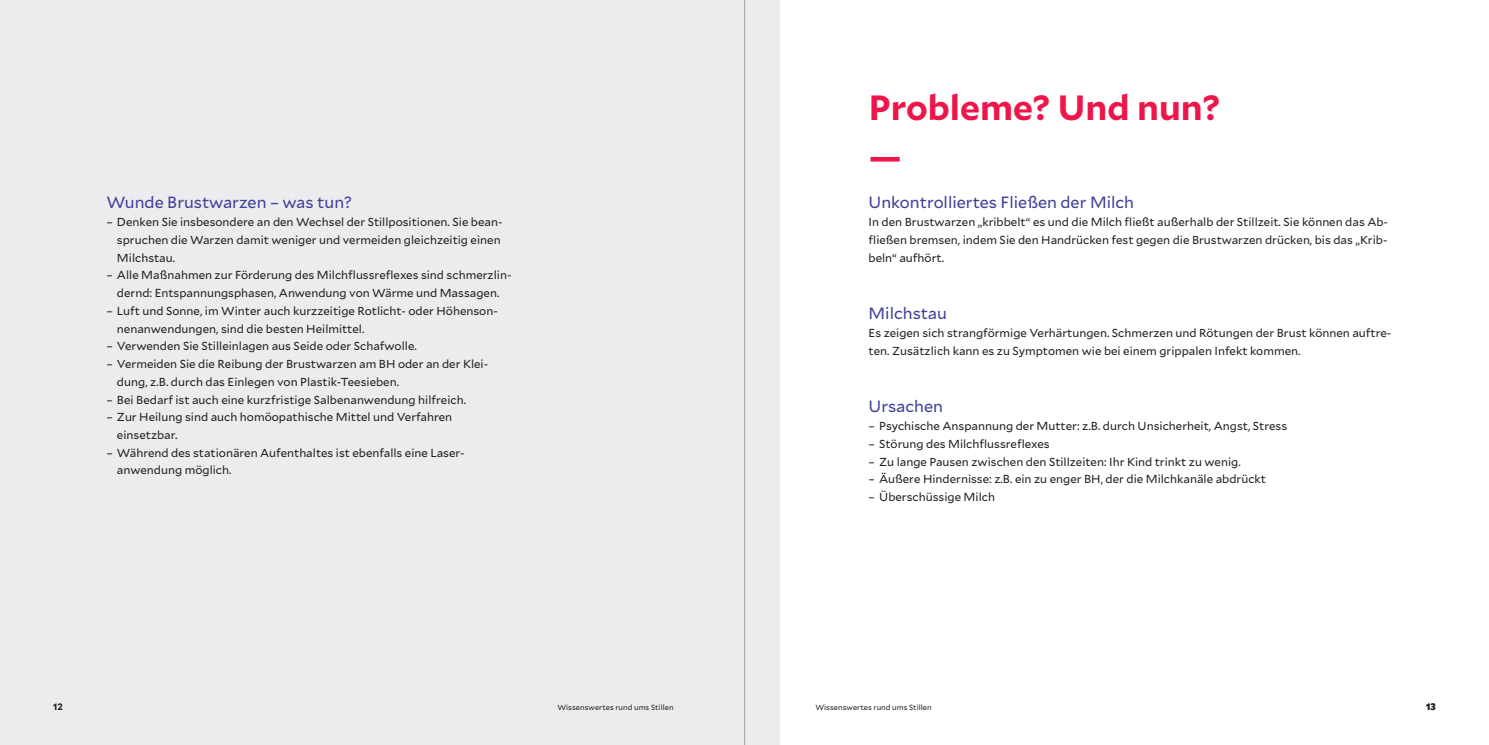
<style>
.page{position:relative;width:1489px;height:745px;background:#fff}
.page>*{position:absolute;margin:0;border:0;box-sizing:border-box;transform-origin:0 0}
.t1{font:700 35px/48.8px "Mallory";color:#ed164b}
.t2{font:16.25px "Mallory";color:#3e3f99}
.t3{font:11.5px/17.8px "Mallory";color:#231f20}
.t4{font:700 9.38px "Mallory";color:#231f20}
.t5{font:7.5px "Mallory";letter-spacing:.005em;color:#231f20}
</style>
<div class="page">
<div style="left:0;top:0;width:780px;height:744px;background:#ececee"></div>
<hr style="left:744px;top:0;width:1px;height:744px;background:#9d9fa2">
<h2 class="t2" style="left:106px;top:191px;width:247px">Wunde Brustwarzen – was tun?</h2>
<p class="t3" style="left:117px;top:212px;width:387px;text-indent:-11px">– Denken Sie insbesondere an den Wechsel der Stillpositionen. Sie bean&shy;spruchen die Warzen damit weniger und vermeiden gleichzeitig einen<br>Milchstau.</p>
<p class="t3" style="left:106px;top:265px;width:406px;text-align:center">– Alle Maßnahmen zur Förderung des Milchflussreflexes sind schmerzlin&shy;dernd: Entspannungsphasen, Anwendung von Wärme und Massagen.</p>
<p class="t3" style="left:117px;top:301px;width:382px;text-indent:-11px">– Luft und Sonne, im Winter auch kurzzeitige Rotlicht- oder Höhenson&shy;nenanwendungen, sind die besten Heilmittel.</p>
<p class="t3" style="left:106px;top:336px;width:312px">– Verwenden Sie Stilleinlagen aus Seide oder Schafwolle.</p>
<p class="t3" style="left:117px;top:354px;width:373px;text-indent:-11px">– Vermeiden Sie die Reibung der Brustwarzen am BH oder an der Klei&shy;dung, z.B. durch das Einlegen von Plastik-Teesieben.</p>
<p class="t3" style="left:106px;top:389px;width:361px">– Bei Bedarf ist auch eine kurzfristige Salbenanwendung hilfreich.</p>
<p class="t3" style="left:117px;top:407px;width:337px;text-indent:-11px">– Zur Heilung sind auch homöopathische Mittel und Verfahren einsetzbar.</p>
<p class="t3" style="left:117px;top:443px;width:349px;text-indent:-11px">– Während des stationären Aufenthaltes ist ebenfalls eine Laser&shy;anwendung möglich.</p>
<h1 class="t1" style="left:868px;top:81px;width:352px">Probleme? Und nun? —</h1>
<h2 class="t2" style="left:868px;top:191px;width:267px">Unkontrolliertes Fließen der Milch</h2>
<p class="t3" style="left:868px;top:212px;width:521px;text-align:justify">In den Brustwarzen „kribbelt“ es und die Milch fließt außerhalb der Stillzeit. Sie können das Ab&shy;fließen bremsen, indem Sie den Handrücken fest gegen die Brustwarzen drücken, bis das „Krib&shy;beln“ aufhört.</p>
<h2 class="t2" style="left:868px;top:302px;width:80px">Milchstau</h2>
<p class="t3" style="left:868px;top:323px;width:524px">Es zeigen sich strangförmige Verhärtungen. Schmerzen und Rötungen der Brust können auftre&shy;ten. Zusätzlich kann es zu Symptomen wie bei einem grippalen Infekt kommen.</p>
<h2 class="t2" style="left:868px;top:395px;width:76px">Ursachen</h2>
<p class="t3" style="left:868px;top:416px;width:420px">– Psychische Anspannung der Mutter: z.B. durch Unsicherheit, Angst, Stress</p>
<p class="t3" style="left:868px;top:434px;width:183px">– Störung des Milchflussreflexes</p>
<p class="t3" style="left:868px;top:452px;width:373px">– Zu lange Pausen zwischen den Stillzeiten: Ihr Kind trinkt zu wenig.</p>
<p class="t3" style="left:868px;top:469px;width:399px">– Äußere Hindernisse: z.B. ein zu enger BH, der die Milchkanäle abdrückt</p>
<p class="t3" style="left:868px;top:487px;width:128px">– Überschüssige Milch</p>
<p class="t4" style="left:53px;top:698px;width:11px">12</p>
<p class="t5" style="left:557px;top:701px;width:118px">Wissenswertes rund ums Stillen</p>
<p class="t4" style="left:1426px;top:698px;width:11px">13</p>
<p class="t5" style="left:815px;top:701px;width:118px">Wissenswertes rund ums Stillen</p>
</div>
